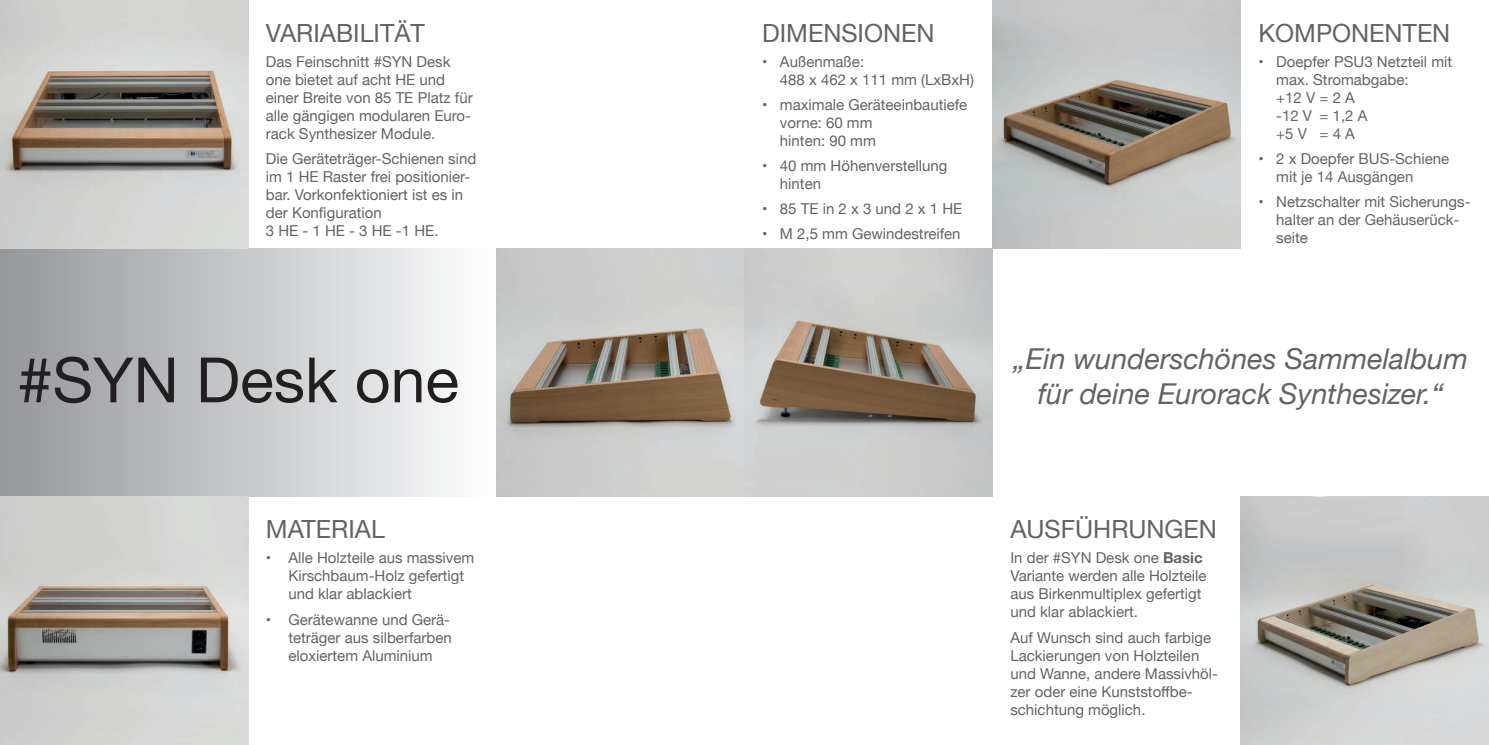
<style>
.page{position:relative;width:1489px;height:745px;background:#fff}
.page>*{position:absolute;margin:0;border:0;box-sizing:border-box;transform-origin:0 0}
.t1{font:62.5px "Helvetica Neue";color:#231f20}
.t2{font:italic 28.75px/34.5px "Helvetica Neue";color:#636366;text-align:center}
.t3{font:25px "Helvetica Neue";color:#636366}
.t4{font:15px/18px "Helvetica Neue";color:#636366}
.s1{font-weight:700}
</style>
<div class="page">
<div style="left:0;top:248px;width:496px;height:248px;background:linear-gradient(to right,#95979b,#fcfdfd)"></div>
<img style="left:0;top:0;width:248px;height:248px">
<img style="left:0;top:496px;width:248px;height:248px">
<img style="left:496px;top:248px;width:496px;height:248px">
<img style="left:992px;top:0;width:248px;height:248px">
<img style="left:1240px;top:496px;width:248px;height:248px">
<h3 class="t3" style="left:266px;top:15px;width:161px">VARIABILITÄT</h3>
<p class="t4" style="left:266px;top:53px;width:208px">Das Feinschnitt #SYN Desk one bietet auf acht HE und einer Breite von 85 TE Platz für alle gängigen modularen Euro&shy;rack Synthesizer Module.</p>
<p class="t4" style="left:266px;top:150px;width:212px">Die Geräteträger-Schienen sind im 1 HE Raster frei positionier&shy;bar. Vorkonfektioniert ist es in der Konfiguration<br>3 HE - 1 HE - 3 HE -1 HE.</p>
<h1 class="t1" style="left:18px;top:334px;width:443px">#SYN Desk one</h1>
<h3 class="t3" style="left:266px;top:511px;width:120px">MATERIAL</h3>
<p class="t4" style="left:288px;top:549px;width:187px;text-indent:-22px">• Alle Holzteile aus massivem<br>Kirschbaum-Holz gefertigt und klar ablackiert</p>
<p class="t4" style="left:288px;top:610px;width:165px;text-align:justify;text-indent:-22px">• Gerätewanne und Gerä&shy;teträger aus silberfarben eloxiertem Aluminium</p>
<h3 class="t3" style="left:762px;top:15px;width:174px">DIMENSIONEN</h3>
<p class="t4" style="left:780px;top:53px;width:195px;text-indent:-18px">• Außenmaße:<br>488 x 462 x 111 mm (LxBxH)</p>
<p class="t4" style="left:780px;top:96px;width:189px;text-indent:-18px">• maximale Geräteeinbautiefe vorne: 60 mm<br>hinten: 90 mm</p>
<p class="t4" style="left:780px;top:157px;width:169px;text-indent:-18px">• 40 mm Höhenverstellung hinten</p>
<p class="t4" style="left:762px;top:200px;width:202px">• 85 TE in 2 x 3 und 2 x 1 HE</p>
<p class="t4" style="left:762px;top:225px;width:200px">• M 2,5 mm Gewindestreifen</p>
<h3 class="t3" style="left:1258px;top:15px;width:193px">KOMPONENTEN</h3>
<p class="t4" style="left:1276px;top:53px;width:177px;text-indent:-18px">• Doepfer PSU3 Netzteil mit max. Stromabgabe:<br>+12 V = 2 A<br>-12 V = 1,2 A<br>+5 V = 4 A</p>
<p class="t4" style="left:1276px;top:150px;width:174px;text-indent:-18px">• 2 x Doepfer BUS-Schiene mit je 14 Ausgängen</p>
<p class="t4" style="left:1276px;top:193px;width:196px;text-indent:-18px">• Netzschalter mit Sicherungs&shy;halter an der Gehäuserück&shy;seite</p>
<h2 class="t2" style="left:1013px;top:343px;width:456px">„Ein wunderschönes Sammelalbum für deine Eurorack Synthesizer.“</h2>
<h3 class="t3" style="left:1010px;top:511px;width:208px">AUSFÜHRUNGEN</h3>
<p class="t4" style="left:1010px;top:549px;width:198px">In der #SYN Desk one <span class="s1">Basic<br></span>Variante werden alle Holzteile aus Birkenmultiplex gefertigt und klar ablackiert.</p>
<p class="t4" style="left:1010px;top:628px;width:209px">Auf Wunsch sind auch farbige<br>Lackierungen von Holzteilen und Wanne, andere Massivhöl&shy;zer oder eine Kunststoffbe&shy;schichtung möglich.</p>
</div>
